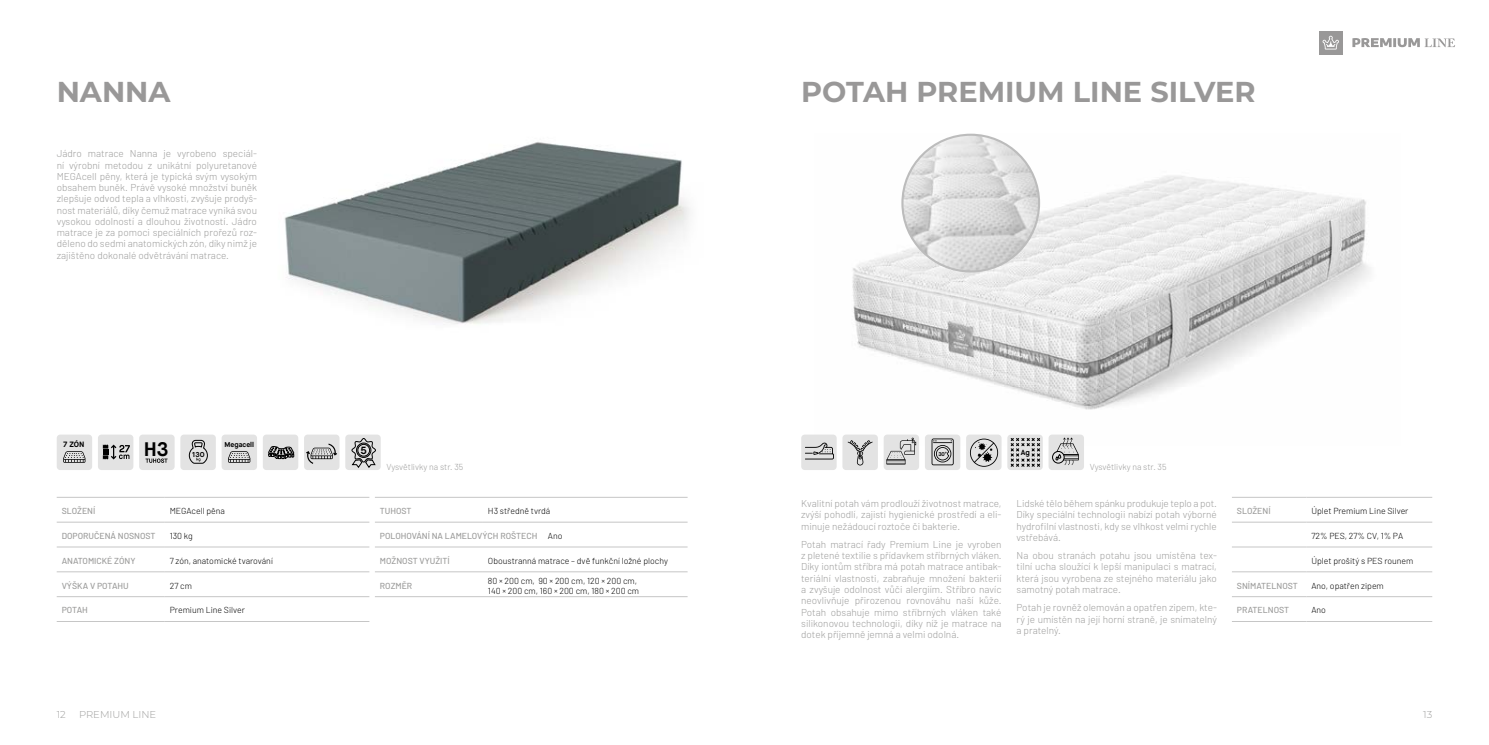
<style>
.page{position:relative;width:1489px;height:745px;background:#fff}
.page>*{position:absolute;margin:0;border:0;box-sizing:border-box;transform-origin:0 0}
.t1{font:700 28.75px "Montserrat";color:#999898}
.t2{font:700 19.62px "Maison Neue";color:#000}
.t3{font:700 10.38px "Maison Neue";color:#000}
.t4{font:300 10px/11.2px "Barlow";color:#9d9d9c;text-align:justify}
.t5{font:300 10px "Montserrat";color:#9d9d9c}
.t6{font:300 8.75px/10px "Barlow";color:#000}
.t7{font:500 8.75px "Barlow";color:#9d9d9c}
.t8{font:300 8.75px "Barlow";color:#9d9d9c}
.t9{font:700 7.75px "Maison Neue";color:#000}
.t10{font:700 7.38px "Maison Neue";color:#000}
.t11{font:700 7.12px "Maison Neue";color:#000}
.t12{font:700 5.38px "Maison Neue";color:#000}
.s1{font-weight:300;color:#000}
</style>
<div class="page">
<img style="left:836px;top:134px;width:534px;height:311px">
<hr style="left:57px;top:521px;width:108px;height:1px;background:#c6c6c6">
<hr style="left:165px;top:521px;width:204px;height:1px;background:#c6c6c6">
<hr style="left:57px;top:546px;width:108px;height:1px;background:#c6c6c6">
<hr style="left:165px;top:546px;width:204px;height:1px;background:#c6c6c6">
<hr style="left:57px;top:571px;width:108px;height:1px;background:#c6c6c6">
<hr style="left:165px;top:571px;width:204px;height:1px;background:#c6c6c6">
<hr style="left:57px;top:596px;width:108px;height:1px;background:#c6c6c6">
<hr style="left:165px;top:596px;width:204px;height:1px;background:#c6c6c6">
<hr style="left:57px;top:620px;width:108px;height:1px;background:#c6c6c6">
<hr style="left:165px;top:620px;width:204px;height:1px;background:#c6c6c6">
<hr style="left:57px;top:496px;width:108px;height:1px;background:#c6c6c6">
<hr style="left:165px;top:496px;width:204px;height:1px;background:#c6c6c6">
<hr style="left:1231px;top:521px;width:75px;height:1px;background:#c6c6c6">
<hr style="left:1306px;top:521px;width:125px;height:1px;background:#c6c6c6">
<hr style="left:1231px;top:546px;width:75px;height:1px;background:#c6c6c6">
<hr style="left:1306px;top:546px;width:125px;height:1px;background:#c6c6c6">
<hr style="left:1231px;top:571px;width:75px;height:1px;background:#c6c6c6">
<hr style="left:1306px;top:571px;width:125px;height:1px;background:#c6c6c6">
<hr style="left:1231px;top:596px;width:75px;height:1px;background:#c6c6c6">
<hr style="left:1306px;top:596px;width:125px;height:1px;background:#c6c6c6">
<hr style="left:1231px;top:620px;width:75px;height:1px;background:#c6c6c6">
<hr style="left:1306px;top:620px;width:125px;height:1px;background:#c6c6c6">
<hr style="left:1231px;top:496px;width:75px;height:1px;background:#c6c6c6">
<hr style="left:1306px;top:496px;width:125px;height:1px;background:#c6c6c6">
<hr style="left:375px;top:496px;width:108px;height:1px;background:#c6c6c6">
<hr style="left:483px;top:496px;width:204px;height:1px;background:#c6c6c6">
<hr style="left:375px;top:521px;width:108px;height:1px;background:#c6c6c6">
<hr style="left:483px;top:521px;width:204px;height:1px;background:#c6c6c6">
<hr style="left:375px;top:546px;width:108px;height:1px;background:#c6c6c6">
<hr style="left:483px;top:546px;width:204px;height:1px;background:#c6c6c6">
<hr style="left:375px;top:571px;width:108px;height:1px;background:#c6c6c6">
<hr style="left:483px;top:571px;width:204px;height:1px;background:#c6c6c6">
<hr style="left:375px;top:596px;width:108px;height:1px;background:#c6c6c6">
<hr style="left:483px;top:596px;width:204px;height:1px;background:#c6c6c6">
<img style="left:284px;top:142px;width:406px;height:182px">
<div style="left:1318px;top:31px;width:24px;height:24px;background:#999898"></div>
<svg style="left:1322px;top:36px;width:16px;height:13px"></svg>
<svg style="left:1352px;top:38px;width:102px;height:9px"></svg>
<img style="left:902px;top:135px;width:137px;height:136px;border-radius:68px">
<svg style="left:57px;top:434px;width:35px;height:35px"></svg>
<svg style="left:801px;top:434px;width:35px;height:35px"></svg>
<svg style="left:98px;top:434px;width:35px;height:35px"></svg>
<svg style="left:842px;top:434px;width:35px;height:35px"></svg>
<svg style="left:883px;top:434px;width:77px;height:35px;background:#ccc"></svg>
<svg style="left:139px;top:434px;width:118px;height:35px;background:#d9d9d9"></svg>
<svg style="left:966px;top:434px;width:35px;height:35px"></svg>
<svg style="left:263px;top:434px;width:35px;height:35px"></svg>
<svg style="left:1007px;top:434px;width:35px;height:35px"></svg>
<svg style="left:304px;top:434px;width:35px;height:35px"></svg>
<svg style="left:345px;top:434px;width:36px;height:35px"></svg>
<svg style="left:1048px;top:434px;width:35px;height:35px"></svg>
<h1 class="t1" style="left:57px;top:71px;width:115px">NANNA</h1>
<p class="t4" style="left:57px;top:148px;width:202px">Jádro matrace Nanna je vyrobeno speciál&shy;ní výrobní metodou z unikátní polyuretanové MEGAcell pěny, která je typická svým vysokým obsahem buněk. Právě vysoké množství buněk zlepšuje odvod tepla a vlhkosti, zvyšuje prodyš&shy;nost materiálů, díky čemuž matrace vyniká svou vysokou odolností a dlouhou životností. Jádro matrace je za pomoci speciálních prořezů roz&shy;děleno do sedmi anatomických zón, díky nimž je zajištěno dokonalé odvětrávání matrace.</p>
<h1 class="t1" style="left:801px;top:71px;width:456px">POTAH PREMIUM LINE SILVER</h1>
<p class="t9" style="left:64px;top:438px;width:22px">7 ZÓN</p>
<h2 class="t2" style="left:144px;top:436px;width:26px">H3</h2>
<p class="t11" style="left:192px;top:449px;width:14px">13O</p>
<p class="t12" style="left:938px;top:450px;width:10px">30°</p>
<p class="t11" style="left:224px;top:439px;width:31px">Megacell</p>
<p class="t3" style="left:360px;top:443px;width:8px">5</p>
<p class="t10" style="left:1020px;top:447px;width:11px">Ag</p>
<p class="t8" style="left:386px;top:461px;width:78px">Vysvětlivky na str. 35</p>
<p class="t8" style="left:1089px;top:461px;width:78px">Vysvětlivky na str. 35</p>
<p class="t7" style="left:62px;top:505px;width:35px">SLOŽENÍ</p>
<p class="t6" style="left:170px;top:505px;width:57px">MEGAcell pěna</p>
<p class="t7" style="left:62px;top:530px;width:95px">DOPORUČENÁ NOSNOST</p>
<p class="t6" style="left:170px;top:530px;width:25px">130 kg</p>
<p class="t7" style="left:62px;top:555px;width:75px">ANATOMICKÉ ZÓNY</p>
<p class="t6" style="left:170px;top:555px;width:105px">7 zón, anatomické tvarování</p>
<p class="t7" style="left:62px;top:579px;width:69px">VÝŠKA V POTAHU</p>
<p class="t6" style="left:170px;top:580px;width:24px">27 cm</p>
<p class="t7" style="left:62px;top:604px;width:28px">POTAH</p>
<p class="t6" style="left:170px;top:604px;width:77px">Premium Line Silver</p>
<p class="t7" style="left:380px;top:505px;width:33px">TUHOST</p>
<p class="t6" style="left:488px;top:505px;width:64px">H3 středně tvrdá</p>
<p class="t7" style="left:380px;top:530px;width:184px">POLOHOVÁNÍ NA LAMELOVÝCH ROŠTECH <span class="s1">Ano</span></p>
<p class="t7" style="left:380px;top:555px;width:71px">MOŽNOST VYUŽITÍ</p>
<p class="t6" style="left:488px;top:555px;width:181px">Oboustranná matrace – dvě funkční ložné plochy</p>
<p class="t7" style="left:380px;top:579px;width:34px">ROZMĚR</p>
<p class="t6" style="left:488px;top:575px;width:153px">80 × 200 cm, 90 × 200 cm, 120 × 200 cm,<br>140 × 200 cm, 160 × 200 cm, 180 × 200 cm</p>
<p class="t4" style="left:801px;top:497px;width:202px">Kvalitní potah vám prodlouží životnost matrace, zvýší pohodlí, zajistí hygienické prostředí a eli&shy;minuje nežádoucí roztoče či bakterie.</p>
<p class="t4" style="left:801px;top:538px;width:202px">Potah matrací řady Premium Line je vyroben z pletené textilie s přídavkem stříbrných vláken.<br>Díky iontům stříbra má potah matrace antibak&shy;teriální vlastnosti, zabraňuje množení bakterií a zvyšuje odolnost vůči alergiím. Stříbro navíc neovlivňuje přirozenou rovnováhu naší kůže.<br>Potah obsahuje mimo stříbrných vláken také silikonovou technologii, díky níž je matrace na dotek příjemně jemná a velmi odolná.</p>
<p class="t4" style="left:1016px;top:497px;width:202px">Lidské tělo během spánku produkuje teplo a pot.<br>Díky speciální technologii nabízí potah výborné hydrofilní vlastnosti, kdy se vlhkost velmi rychle vstřebává.</p>
<p class="t4" style="left:1016px;top:549px;width:202px">Na obou stranách potahu jsou umístěna tex&shy;tilní ucha sloužící k lepší manipulaci s matrací, která jsou vyrobena ze stejného materiálu jako samotný potah matrace.</p>
<p class="t4" style="left:1016px;top:601px;width:202px">Potah je rovněž olemován a opatřen zipem, kte&shy;rý je umístěn na její horní straně, je snímatelný a pratelný.</p>
<p class="t7" style="left:1236px;top:505px;width:35px">SLOŽENÍ</p>
<p class="t6" style="left:1311px;top:505px;width:99px">Úplet Premium Line Silver</p>
<p class="t6" style="left:1311px;top:530px;width:93px">72% PES, 27% CV, 1% PA</p>
<p class="t6" style="left:1311px;top:555px;width:104px">Úplet prošitý s PES rounem</p>
<p class="t7" style="left:1236px;top:579px;width:62px">SNÍMATELNOST</p>
<p class="t6" style="left:1311px;top:580px;width:74px">Ano, opatřen zipem</p>
<p class="t7" style="left:1236px;top:604px;width:54px">PRATELNOST</p>
<p class="t6" style="left:1311px;top:604px;width:16px">Ano</p>
<p class="t5" style="left:57px;top:706px;width:11px">12</p>
<p class="t5" style="left:79px;top:706px;width:79px">PREMIUM LINE</p>
<p class="t5" style="left:1422px;top:706px;width:11px">13</p>
</div>
